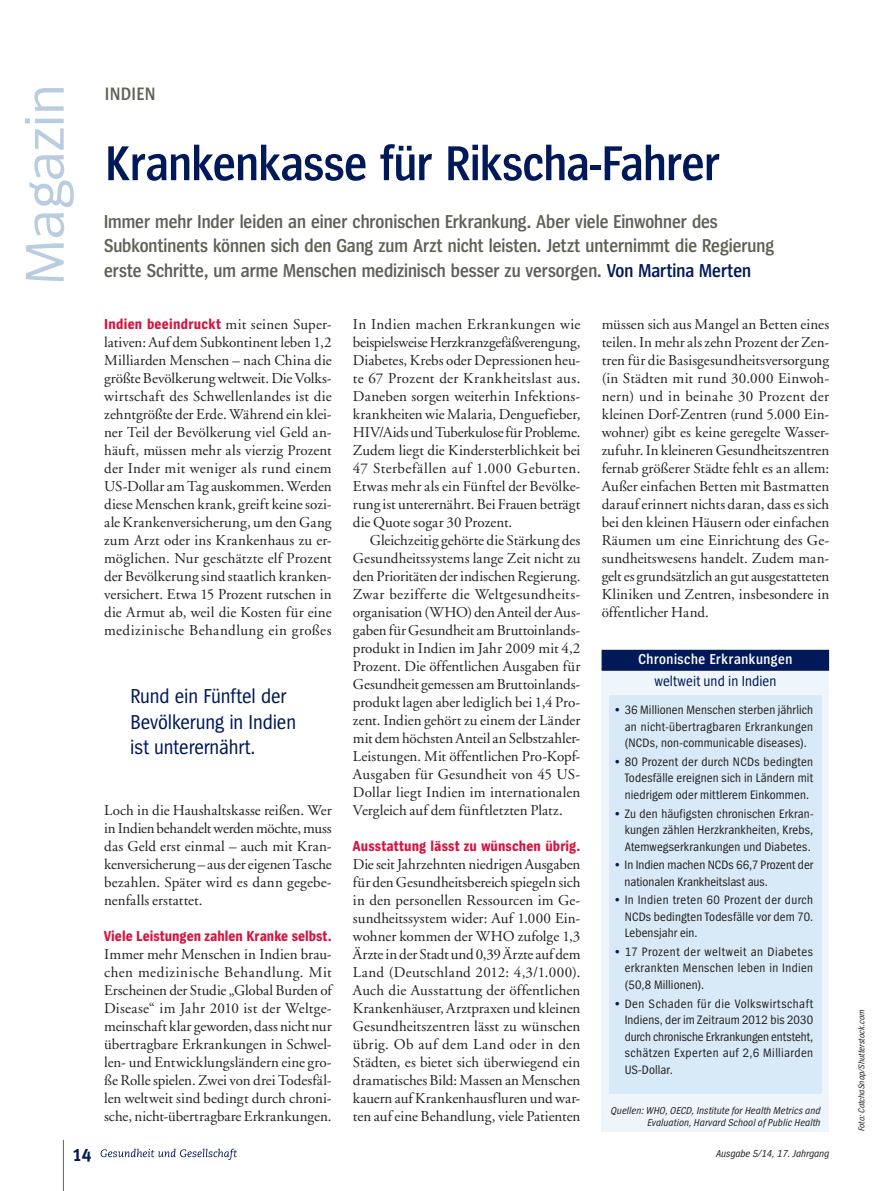
<style>
.page{position:relative;width:893px;height:1191px;background:#fff}
.page>*{position:absolute;margin:0;border:0;box-sizing:border-box;transform-origin:0 0}
.t1{font:57px "Spiegel";color:#baccdf}
.Magazin_Head{font:600 51px "Spiegel Cd";letter-spacing:-.01em;color:#011958}
.Zitat{font:21px/25.5px "Spiegel Cd";letter-spacing:-.005em;color:#011958}
.Magazin_Vorspann{font:600 19.5px/24.8px "Spiegel Cd";letter-spacing:-.005em;color:#606155}
.Magazin_Dachzeile{font:600 18.75px "Spiegel Cd";letter-spacing:.05em;color:#606155}
.Fließ_10_12pt_oE_Mag{font:15px/18px "GG Garamond";letter-spacing:.005em;color:#231f20;text-align:justify}
.Fließ_10_12pt_mE_Mag{font:15px/18px "GG Garamond";letter-spacing:.005em;color:#231f20;text-align:justify}
.allg-Box_Balken_Blau{font:600 15px "Spiegel Cd";letter-spacing:.035em;color:#fff}
.allg-Box_Copy_8_5_11{font:15px "Spiegel Cd";color:#011958}
.allg-Box_Copy_8_5_11-2{font:12.75px/16.5px "Spiegel Cd";letter-spacing:.01em;color:#231f20;text-align:justify}
.allg-Box_Copy_8_5_11-3{font:italic 10.5px/12px "Spiegel Cd";letter-spacing:.015em;color:#231f20;text-align:right}
.allg-Fotocredits{font:italic 9px "Spiegel Cd";color:#231f20}
.s1{color:#011958}
.s2{font-family:"Spiegel Cd";font-weight:700;color:#d7123e}
</style>
<div class="page">
<hr style="left:63px;top:1140px;width:1px;height:51px;background:#606155">
<svg style="left:101px;top:1148px;width:136px;height:11px"></svg>
<div style="left:602px;top:653px;width:227px;height:478px;background:#eef6fc"></div>
<div style="left:602px;top:650px;width:227px;height:21px;background:#011958"></div>
<div style="left:609px;top:695px;width:213px;height:398px;background:#d8eaf7"></div>
<h1 class="t1" style="left:16px;top:285px;width:202px;rotate:-90deg">Magazin</h1>
<p class="Magazin_Dachzeile" style="left:105px;top:84px;width:52px">INDIEN</p>
<p class="Magazin_Head" style="left:106px;top:138px;width:616px">Krankenkasse für Rikscha-Fahrer</p>
<p class="Magazin_Vorspann" style="left:104px;top:209px;width:672px">Immer mehr Inder leiden an einer chronischen Erkrankung. Aber viele Einwohner des<br>Subkontinents können sich den Gang zum Arzt nicht leisten. Jetzt unternimmt die Regierung erste Schritte, um arme Menschen medizinisch besser zu versorgen. <span class="s1">Von Martina Merten</span></p>
<p class="Fließ_10_12pt_oE_Mag" style="left:104px;top:315px;width:229px"><span class="s2">Indien beeindruckt</span> mit seinen Super&shy;lativen: Auf dem Subkontinent leben 1,2<br>Milliarden Menschen – nach China die größte Bevölkerung weltweit. Die Volks&shy;wirtschaft des Schwellenlandes ist die zehntgrößte der Erde. Während ein klei&shy;ner Teil der Bevölkerung viel Geld an&shy;häuft, müssen mehr als vierzig Prozent der Inder mit weniger als rund einem US-Dollar am Tag auskommen. Werden diese Menschen krank, greift keine sozi&shy;ale Krankenversicherung, um den Gang zum Arzt oder ins Krankenhaus zu er&shy;möglichen. Nur geschätzte elf Prozent der Bevölkerung sind staatlich kranken&shy;versichert. Etwa 15 Prozent rutschen in die Armut ab, weil die Kosten für eine medizinische Behandlung ein großes</p>
<p class="Fließ_10_12pt_oE_Mag" style="left:353px;top:315px;width:229px">In Indien machen Erkrankungen wie beispielsweise Herzkranzgefäßverengung, Diabetes, Krebs oder Depressionen heu&shy;te 67 Prozent der Krankheitslast aus.<br>Daneben sorgen weiterhin Infektions&shy;krankheiten wie Malaria, Denguefieber, HIV/Aids und Tuberkulose für Probleme.<br>Zudem liegt die Kindersterblichkeit bei 47 Sterbefällen auf 1.000 Geburten.<br>Etwas mehr als ein Fünftel der Bevölke&shy;rung ist unterernährt. Bei Frauen beträgt die Quote sogar 30 Prozent.</p>
<p class="Fließ_10_12pt_mE_Mag" style="left:353px;top:531px;width:229px;text-indent:17px">Gleichzeitig gehörte die Stärkung des Gesundheitssystems lange Zeit nicht zu den Prioritäten der indischen Regierung.<br>Zwar bezifferte die Weltgesundheits&shy;organisation (WHO) den Anteil der Aus&shy;gaben für Gesundheit am Bruttoinlands&shy;produkt in Indien im Jahr 2009 mit 4,2<br>Prozent. Die öffentlichen Ausgaben für Gesundheit gemessen am Bruttoinlands&shy;produkt lagen aber lediglich bei 1,4 Pro&shy;zent. Indien gehört zu einem der Länder mit dem höchsten Anteil an Selbstzahler-Leistungen. Mit öffentlichen Pro-Kopf-Ausgaben für Gesundheit von 45 US-Dollar liegt Indien im internationalen Vergleich auf dem fünftletzten Platz.</p>
<p class="Fließ_10_12pt_oE_Mag" style="left:353px;top:837px;width:229px"><span class="s2">Ausstattung lässt zu wünschen übrig.<br></span>Die seit Jahrzehnten niedrigen Ausgaben für den Gesundheitsbereich spiegeln sich in den personellen Ressourcen im Ge&shy;sundheitssystem wider: Auf 1.000 Ein&shy;wohner kommen der WHO zufolge 1,3<br>Ärzte in der Stadt und 0,39 Ärzte auf dem Land (Deutschland 2012: 4,3/1.000).<br>Auch die Ausstattung der öffentlichen Krankenhäuser, Arztpraxen und kleinen Gesundheitszentren lässt zu wünschen übrig. Ob auf dem Land oder in den Städten, es bietet sich überwiegend ein dramatisches Bild: Massen an Menschen kauern auf Krankenhausfluren und war&shy;ten auf eine Behandlung, viele Patienten</p>
<p class="Fließ_10_12pt_oE_Mag" style="left:602px;top:315px;width:229px">müssen sich aus Mangel an Betten eines teilen. In mehr als zehn Prozent der Zen&shy;tren für die Basisgesundheitsversorgung (in Städten mit rund 30.000 Einwoh&shy;nern) und in beinahe 30 Prozent der kleinen Dorf-Zentren (rund 5.000 Ein&shy;wohner) gibt es keine geregelte Wasser&shy;zufuhr. In kleineren Gesundheitszentren fernab größerer Städte fehlt es an allem:<br>Außer einfachen Betten mit Bastmatten darauf erinnert nichts daran, dass es sich bei den kleinen Häusern oder einfachen Räumen um eine Einrichtung des Ge&shy;sundheitswesens handelt. Zudem man&shy;gelt es grundsätzlich an gut ausgestatteten Kliniken und Zentren, insbesondere in öffentlicher Hand.</p>
<p class="allg-Box_Balken_Blau" style="left:638px;top:652px;width:155px">Chronische Erkrankungen</p>
<p class="allg-Box_Copy_8_5_11-2" style="left:625px;top:702px;width:190px;text-indent:-11px"><span class="s1">•</span> 36 Millionen Menschen sterben jährlich an nicht-übertragbaren Erkrankungen (NCDs, non-communicable diseases).</p>
<p class="allg-Box_Copy_8_5_11-2" style="left:625px;top:753px;width:190px;text-indent:-11px"><span class="s1">•</span> 80 Prozent der durch NCDs bedingten Todesfälle ereignen sich in Ländern mit niedrigem oder mittlerem Einkommen.</p>
<p class="allg-Box_Copy_8_5_11-2" style="left:625px;top:805px;width:190px;text-indent:-11px"><span class="s1">•</span> Zu den häufigsten chronischen Erkran&shy;kungen zählen Herzkrankheiten, Krebs, Atemwegserkrankungen und Diabetes.</p>
<p class="allg-Box_Copy_8_5_11-2" style="left:625px;top:857px;width:190px;text-indent:-11px"><span class="s1">•</span> In Indien machen NCDs 66,7 Prozent der nationalen Krankheitslast aus.</p>
<p class="allg-Box_Copy_8_5_11-2" style="left:625px;top:892px;width:190px;text-indent:-11px"><span class="s1">•</span> In Indien treten 60 Prozent der durch NCDs bedingten Todesfälle vor dem 70.<br>Lebensjahr ein.</p>
<p class="allg-Box_Copy_8_5_11-2" style="left:625px;top:944px;width:190px;text-indent:-11px"><span class="s1">•</span> 17 Prozent der weltweit an Diabetes erkrankten Menschen leben in Indien (50,8 Millionen).</p>
<p class="allg-Box_Copy_8_5_11-2" style="left:625px;top:995px;width:190px;text-indent:-11px"><span class="s1">•</span> Den Schaden für die Volkswirtschaft Indiens, der im Zeitraum 2012 bis 2030 durch chronische Erkrankungen entsteht, schätzen Experten auf 2,6 Milliarden US-Dollar.</p>
<p class="allg-Box_Copy_8_5_11-3" style="left:611px;top:1105px;width:211px">Quellen: WHO, OECD, Institute for Health Metrics and<br>Evaluation, Harvard School of Public Health</p>
<p class="allg-Box_Copy_8_5_11" style="left:654px;top:673px;width:123px">weltweit und in Indien</p>
<p class="Zitat" style="left:130px;top:684px;width:167px">Rund ein Fünftel der<br>Bevölkerung in Indien ist unterernährt.</p>
<p class="Fließ_10_12pt_oE_Mag" style="left:104px;top:801px;width:229px">Loch in die Haushaltskasse reißen. Wer in Indien behandelt werden möchte, muss das Geld erst einmal – auch mit Kran&shy;kenversicherung – aus der eigenen Tasche bezahlen. Später wird es dann gegebe&shy;nenfalls erstattet.</p>
<p class="Fließ_10_12pt_oE_Mag" style="left:104px;top:927px;width:229px"><span class="s2">Viele Leistungen zahlen Kranke selbst.<br></span>Immer mehr Menschen in Indien brau&shy;chen medizinische Behandlung. Mit Erscheinen der Studie „Global Burden of Disease“ im Jahr 2010 ist der Weltge&shy;meinschaft klar geworden, dass nicht nur übertragbare Erkrankungen in Schwel&shy;len- und Entwicklungsländern eine gro&shy;ße Rolle spielen. Zwei von drei Todesfäl&shy;len weltweit sind bedingt durch chroni&shy;sche, nicht-übertragbare Erkrankungen.</p>
<p class="allg-Box_Copy_8_5_11-3" style="left:716px;top:1147px;width:115px">Ausgabe 5/14, 17. Jahrgang</p>
<p class="allg-Fotocredits" style="left:857px;top:1131px;width:123px;rotate:-90deg">Foto: CatchaSnap/Shutterstock.com</p>
</div>
